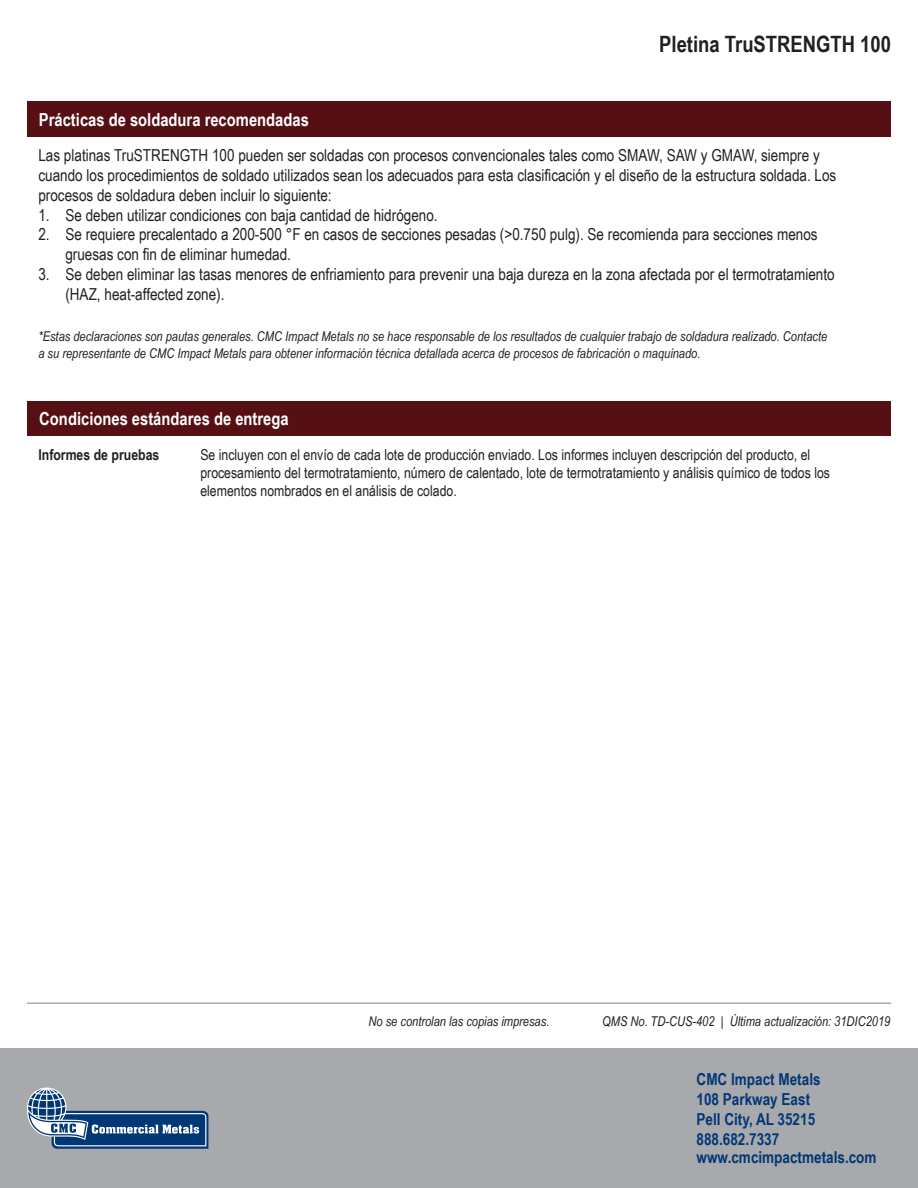
<style>
.page{position:relative;width:918px;height:1188px;background:#fff}
.page>*{position:absolute;margin:0;border:0;box-sizing:border-box;transform-origin:0 0}
.t1{font:700 22.5px "Arial Narrow";color:#231f20}
.t2{font:700 18px "Arial Narrow";color:#fff}
.t3{font:16.5px/19.8px "Arial Narrow";color:#231f20}
.t4{font:700 16.5px/19.8px "Arial Narrow";color:#013775}
.t5{font:15px/18px "Arial Narrow";color:#231f20}
.t6{font:700 15px "Arial Narrow";color:#231f20}
.t7{font:italic 13.5px/16.2px "Arial Narrow";color:#231f20}
</style>
<div class="page">
<div style="left:0;top:1048px;width:918px;height:140px;background:#a8a9ad"></div>
<hr style="left:27px;top:1002px;width:864px;height:2px;background:#a8a9ad">
<svg style="left:27px;top:1088px;width:181px;height:61px"></svg>
<div style="left:27px;top:102px;width:864px;height:35px;background:#561013"></div>
<div style="left:27px;top:402px;width:864px;height:34px;background:#561013"></div>
<h1 class="t1" style="left:659px;top:27px;width:233px">Pletina TruSTRENGTH 100</h1>
<p class="t2" style="left:39px;top:106px;width:271px">Prácticas de soldadura recomendadas</p>
<p class="t3" style="left:38px;top:145px;width:800px">Las platinas TruSTRENGTH 100 pueden ser soldadas con procesos convencionales tales como SMAW, SAW y GMAW, siempre y cuando los procedimientos de soldado utilizados sean los adecuados para esta clasificación y el diseño de la estructura soldada. Los procesos de soldadura deben incluir lo siguiente:</p>
<p class="t3" style="left:38px;top:204px;width:401px">1. Se deben utilizar condiciones con baja cantidad de hidrógeno.</p>
<p class="t3" style="left:65px;top:224px;width:754px;text-indent:-27px">2. Se requiere precalentado a 200-500 °F en casos de secciones pesadas (&gt;0.750 pulg). Se recomienda para secciones menos gruesas con fin de eliminar humedad.</p>
<p class="t3" style="left:65px;top:264px;width:771px;text-indent:-27px">3. Se deben eliminar las tasas menores de enfriamiento para prevenir una baja dureza en la zona afectada por el termotratamiento (HAZ, heat-affected zone).</p>
<p class="t7" style="left:38px;top:328px;width:790px">*Estas declaraciones son pautas generales. CMC Impact Metals no se hace responsable de los resultados de cualquier trabajo de soldadura realizado. Contacte a su representante de CMC Impact Metals para obtener información técnica detallada acerca de procesos de fabricación o maquinado.</p>
<p class="t2" style="left:39px;top:405px;width:251px">Condiciones estándares de entrega</p>
<p class="t6" style="left:38px;top:443px;width:122px">Informes de pruebas</p>
<p class="t5" style="left:200px;top:445px;width:631px">Se incluyen con el envío de cada lote de producción enviado. Los informes incluyen descripción del producto, el procesamiento del termotratamiento, número de calentado, lote de termotratamiento y análisis químico de todos los elementos nombrados en el análisis de colado.</p>
<p class="t7" style="left:369px;top:1013px;width:182px">No se controlan las copias impresas.</p>
<p class="t7" style="left:602px;top:1013px;width:290px">QMS No. TD-CUS-402 | Última actualización: 31DIC2019</p>
<p class="t4" style="left:697px;top:1069px;width:126px">CMC Impact Metals<br>108 Parkway East<br>Pell City, AL 35215<br>888.682.7337</p>
<p class="t4" style="left:697px;top:1146px;width:181px">www.cmcimpactmetals.com</p>
</div>
